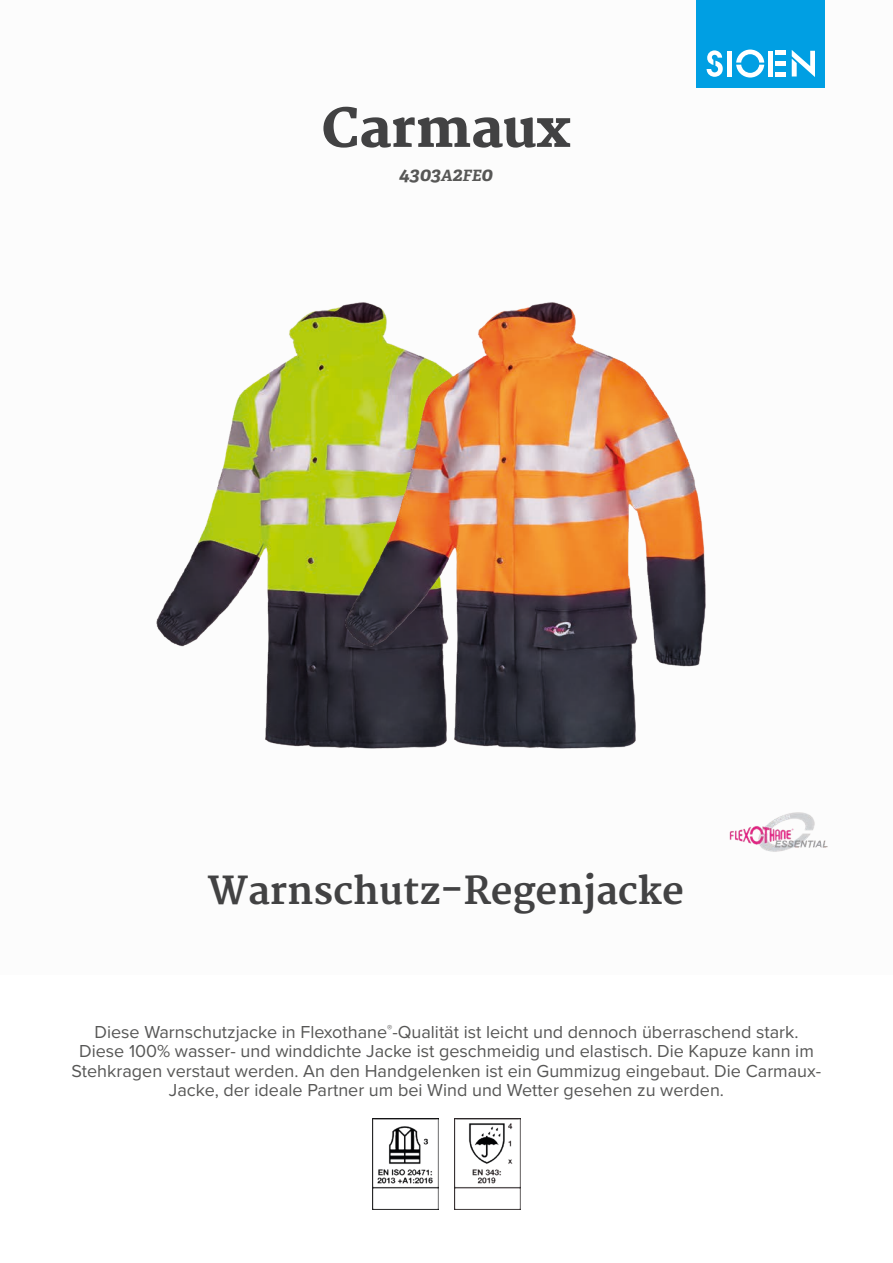
<style>
.page{position:relative;width:893px;height:1263px;background:#fff}
.page>*{position:absolute;margin:0;border:0;box-sizing:border-box;transform-origin:0 0}
.t1{font:800 52.5px "Merriweather";color:#424243}
.t2{font:700 37.5px "Merriweather";color:#424243}
.t3{font:italic 700 19.5px "Adelle PE";color:#575756}
.t4{font:18px/19.5px "Proxima Nova";color:#575756;text-align:center}
.s1{font-size:15.6px}
</style>
<div class="page">
<div style="left:697px;top:0;width:128px;height:88px;background:#009fe3"></div>
<svg style="left:707px;top:50px;width:16px;height:27px"></svg>
<svg style="left:736px;top:50px;width:28px;height:28px"></svg>
<div style="left:727px;top:51px;width:5px;height:26px;background:#fff"></div>
<div style="left:768px;top:51px;width:5px;height:26px;background:#fff"></div>
<div style="left:775px;top:72px;width:11px;height:5px;background:#fff"></div>
<div style="left:775px;top:61px;width:11px;height:5px;background:#fff"></div>
<hr style="left:775px;top:51px;width:11px;height:4px;background:#fff">
<svg style="left:792px;top:50px;width:23px;height:27px"></svg>
<img style="left:783px;top:812px;width:45px;height:39px">
<img style="left:372px;top:1118px;width:67px;height:92px">
<img style="left:454px;top:1118px;width:67px;height:92px">
<img style="left:156px;top:322px;width:142px;height:425px">
<img style="left:298px;top:302px;width:485px;height:550px">
<h1 class="t1" style="left:322px;top:98px;width:250px">Carmaux</h1>
<p class="t3" style="left:399px;top:160px;width:95px">4303<span class="s1">A</span>2<span class="s1">FE</span>0</p>
<h2 class="t2" style="left:208px;top:869px;width:478px">Warnschutz-Regenjacke</h2>
<p class="t4" style="left:72px;top:1021px;width:751px">Diese Warnschutzjacke in Flexothane<sup>®</sup>-Qualität ist leicht und dennoch überraschend stark.<br>Diese 100% wasser- und winddichte Jacke ist geschmeidig und elastisch. Die Kapuze kann im Stehkragen verstaut werden. An den Handgelenken ist ein Gummizug eingebaut. Die Carmaux-Jacke, der ideale Partner um bei Wind und Wetter gesehen zu werden.</p>
</div>
